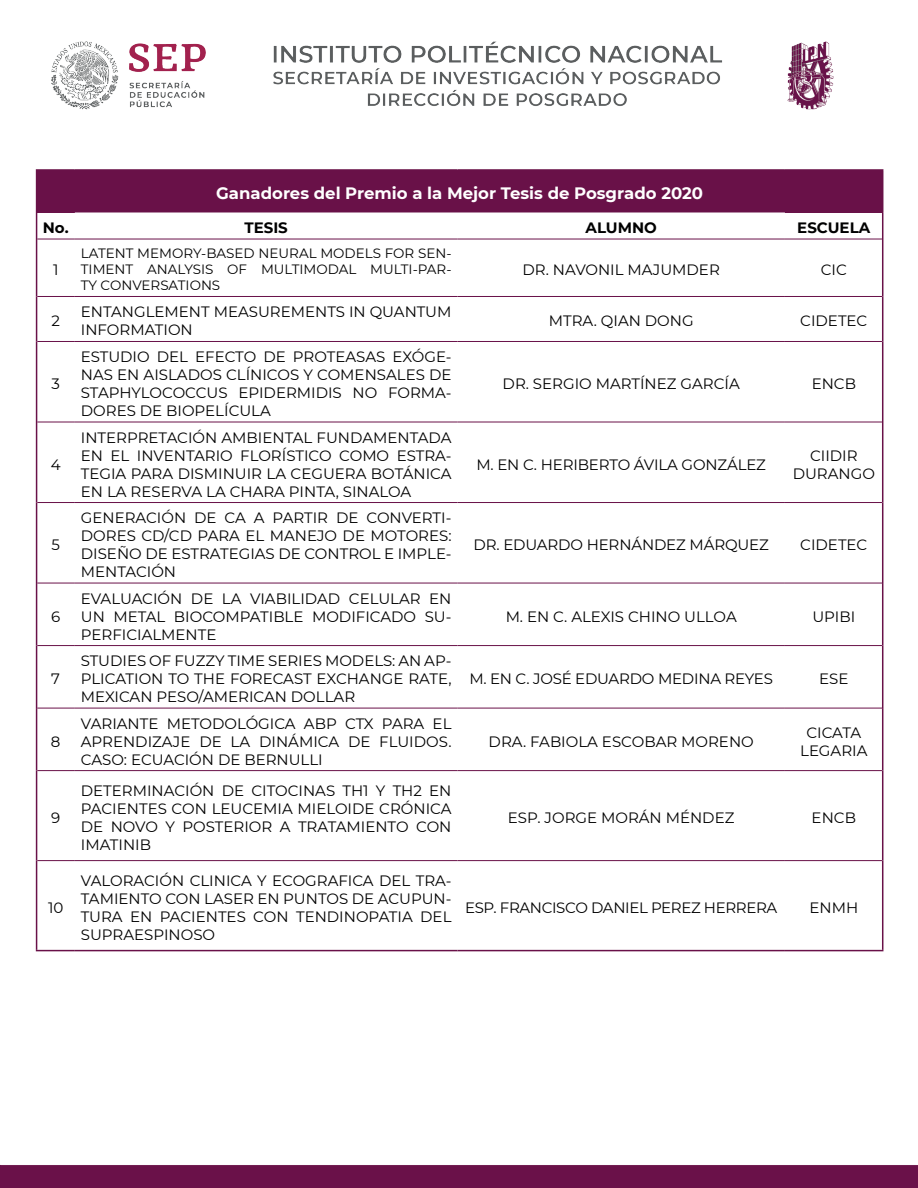
<style>
.page{position:relative;width:918px;height:1188px;background:#fff}
.page>*{position:absolute;margin:0;border:0;box-sizing:border-box;transform-origin:0 0}
.t1{font:700 16.5px "Montserrat";color:#fff}
.t2{font:15px/18px "Montserrat";color:#000001;text-align:justify}
.t3{font:15px "Montserrat";letter-spacing:-.025em;color:#000001}
.t4{font:700 15px "Montserrat";color:#000001}
.t5{font:13.5px/16.2px "Montserrat";color:#000001;text-align:justify}
</style>
<div class="page">
<img style="left:0;top:41px;width:918px;height:1147px">
<div style="left:37px;top:170px;width:846px;height:42px;background:#691148"></div>
<svg style="left:75px;top:212px;width:710px;height:27px"></svg>
<hr style="left:36px;top:169px;width:39px;height:2px;background:#691148">
<hr style="left:36px;top:171px;width:1px;height:41px;background:#691148">
<hr style="left:75px;top:169px;width:383px;height:2px;background:#691148">
<hr style="left:458px;top:169px;width:327px;height:2px;background:#691148">
<hr style="left:785px;top:169px;width:98px;height:2px;background:#691148">
<svg style="left:36px;top:212px;width:1px;height:27px"></svg>
<svg style="left:882px;top:212px;width:1px;height:27px"></svg>
<hr style="left:36px;top:239px;width:1px;height:57px;background:#691148">
<hr style="left:882px;top:239px;width:1px;height:57px;background:#691148">
<hr style="left:36px;top:296px;width:1px;height:45px;background:#691148">
<hr style="left:882px;top:296px;width:1px;height:45px;background:#691148">
<hr style="left:36px;top:341px;width:1px;height:81px;background:#691148">
<hr style="left:882px;top:341px;width:1px;height:81px;background:#691148">
<hr style="left:36px;top:422px;width:1px;height:81px;background:#691148">
<hr style="left:882px;top:422px;width:1px;height:81px;background:#691148">
<hr style="left:36px;top:503px;width:1px;height:80px;background:#691148">
<hr style="left:882px;top:503px;width:1px;height:80px;background:#691148">
<hr style="left:36px;top:583px;width:1px;height:63px;background:#691148">
<hr style="left:882px;top:583px;width:1px;height:63px;background:#691148">
<hr style="left:36px;top:646px;width:1px;height:62px;background:#691148">
<hr style="left:882px;top:646px;width:1px;height:62px;background:#691148">
<hr style="left:36px;top:708px;width:1px;height:63px;background:#691148">
<hr style="left:882px;top:708px;width:1px;height:63px;background:#691148">
<hr style="left:36px;top:771px;width:1px;height:90px;background:#691148">
<hr style="left:882px;top:771px;width:1px;height:90px;background:#691148">
<hr style="left:36px;top:861px;width:1px;height:89px;background:#691148">
<hr style="left:882px;top:861px;width:1px;height:89px;background:#691148">
<hr style="left:36px;top:950px;width:39px;height:1px;background:#691148">
<hr style="left:75px;top:950px;width:383px;height:1px;background:#691148">
<hr style="left:458px;top:950px;width:327px;height:1px;background:#691148">
<hr style="left:785px;top:950px;width:98px;height:1px;background:#691148">
<hr style="left:37px;top:239px;width:38px;height:1px;background:#691148">
<hr style="left:75px;top:239px;width:383px;height:1px;background:#691148">
<hr style="left:458px;top:239px;width:327px;height:1px;background:#691148">
<hr style="left:785px;top:239px;width:97px;height:1px;background:#691148">
<hr style="left:37px;top:296px;width:38px;height:1px;background:#691148">
<hr style="left:75px;top:296px;width:383px;height:1px;background:#691148">
<hr style="left:458px;top:296px;width:327px;height:1px;background:#691148">
<hr style="left:785px;top:296px;width:97px;height:1px;background:#691148">
<hr style="left:37px;top:341px;width:38px;height:1px;background:#691148">
<hr style="left:75px;top:341px;width:383px;height:1px;background:#691148">
<hr style="left:458px;top:341px;width:327px;height:1px;background:#691148">
<hr style="left:785px;top:341px;width:97px;height:1px;background:#691148">
<hr style="left:37px;top:422px;width:38px;height:1px;background:#691148">
<hr style="left:75px;top:422px;width:383px;height:1px;background:#691148">
<hr style="left:458px;top:422px;width:327px;height:1px;background:#691148">
<hr style="left:785px;top:422px;width:97px;height:1px;background:#691148">
<hr style="left:37px;top:502px;width:38px;height:1px;background:#691148">
<hr style="left:75px;top:502px;width:383px;height:1px;background:#691148">
<hr style="left:458px;top:502px;width:327px;height:1px;background:#691148">
<hr style="left:785px;top:502px;width:97px;height:1px;background:#691148">
<hr style="left:37px;top:583px;width:38px;height:1px;background:#691148">
<hr style="left:75px;top:583px;width:383px;height:1px;background:#691148">
<hr style="left:458px;top:583px;width:327px;height:1px;background:#691148">
<hr style="left:785px;top:583px;width:97px;height:1px;background:#691148">
<hr style="left:37px;top:645px;width:38px;height:1px;background:#691148">
<hr style="left:75px;top:645px;width:383px;height:1px;background:#691148">
<hr style="left:458px;top:645px;width:327px;height:1px;background:#691148">
<hr style="left:785px;top:645px;width:97px;height:1px;background:#691148">
<hr style="left:37px;top:708px;width:38px;height:1px;background:#691148">
<hr style="left:75px;top:708px;width:383px;height:1px;background:#691148">
<hr style="left:458px;top:708px;width:327px;height:1px;background:#691148">
<hr style="left:785px;top:708px;width:97px;height:1px;background:#691148">
<hr style="left:37px;top:770px;width:38px;height:1px;background:#691148">
<hr style="left:75px;top:770px;width:383px;height:1px;background:#691148">
<hr style="left:458px;top:770px;width:327px;height:1px;background:#691148">
<hr style="left:785px;top:770px;width:97px;height:1px;background:#691148">
<hr style="left:37px;top:860px;width:38px;height:1px;background:#691148">
<hr style="left:75px;top:860px;width:383px;height:1px;background:#691148">
<hr style="left:458px;top:860px;width:327px;height:1px;background:#691148">
<hr style="left:785px;top:860px;width:97px;height:1px;background:#691148">
<p class="t1" style="left:216px;top:181px;width:488px">Ganadores del Premio a la Mejor Tesis de Posgrado 2020</p>
<p class="t4" style="left:43px;top:217px;width:27px">No.</p>
<p class="t4" style="left:244px;top:217px;width:45px">TESIS</p>
<p class="t4" style="left:586px;top:217px;width:73px">ALUMNO</p>
<p class="t4" style="left:797px;top:217px;width:75px">ESCUELA</p>
<p class="t2" style="left:53px;top:260px;width:7px">1</p>
<p class="t5" style="left:81px;top:245px;width:372px">LATENT MEMORY-BASED NEURAL MODELS FOR SEN-TIMENT ANALYSIS OF MULTIMODAL MULTI-PAR-TY CONVERSATIONS</p>
<p class="t2" style="left:523px;top:260px;width:199px">DR. NAVONIL MAJUMDER</p>
<p class="t2" style="left:821px;top:260px;width:28px">CIC</p>
<p class="t2" style="left:51px;top:311px;width:10px">2</p>
<p class="t2" style="left:81px;top:302px;width:372px">ENTANGLEMENT MEASUREMENTS IN QUANTUM<br>INFORMATION</p>
<p class="t2" style="left:549px;top:311px;width:146px">MTRA. QIAN DONG</p>
<p class="t2" style="left:800px;top:311px;width:69px">CIDETEC</p>
<p class="t2" style="left:51px;top:374px;width:10px">3</p>
<p class="t2" style="left:81px;top:347px;width:372px">ESTUDIO DEL EFECTO DE PROTEASAS EXÓGE-NAS EN AISLADOS CLÍNICOS Y COMENSALES DE STAPHYLOCOCCUS EPIDERMIDIS NO FORMA-DORES DE BIOPELÍCULA</p>
<p class="t2" style="left:503px;top:374px;width:239px">DR. SERGIO MARTÍNEZ GARCÍA</p>
<p class="t2" style="left:812px;top:374px;width:46px">ENCB</p>
<p class="t2" style="left:51px;top:455px;width:11px">4</p>
<p class="t2" style="left:81px;top:428px;width:372px">INTERPRETACIÓN AMBIENTAL FUNDAMENTADA EN EL INVENTARIO FLORÍSTICO COMO ESTRA-TEGIA PARA DISMINUIR LA CEGUERA BOTÁNICA EN LA RESERVA LA CHARA PINTA, SINALOA</p>
<p class="t2" style="left:476px;top:455px;width:291px">M. EN C. HERIBERTO ÁVILA GONZÁLEZ</p>
<p class="t2" style="left:793px;top:446px;width:84px;text-align:center">CIIDIR<br>DURANGO</p>
<p class="t2" style="left:51px;top:535px;width:10px">5</p>
<p class="t2" style="left:81px;top:508px;width:372px">GENERACIÓN DE CA A PARTIR DE CONVERTI-DORES CD/CD PARA EL MANEJO DE MOTORES:<br>DISEÑO DE ESTRATEGIAS DE CONTROL E IMPLE-MENTACIÓN</p>
<p class="t2" style="left:474px;top:535px;width:297px">DR. EDUARDO HERNÁNDEZ MÁRQUEZ</p>
<p class="t2" style="left:800px;top:535px;width:69px">CIDETEC</p>
<p class="t2" style="left:51px;top:607px;width:11px">6</p>
<p class="t2" style="left:81px;top:589px;width:372px">EVALUACIÓN DE LA VIABILIDAD CELULAR EN UN METAL BIOCOMPATIBLE MODIFICADO SU-PERFICIALMENTE</p>
<p class="t2" style="left:506px;top:607px;width:233px">M. EN C. ALEXIS CHINO ULLOA</p>
<p class="t2" style="left:812px;top:607px;width:44px">UPIBI</p>
<p class="t2" style="left:51px;top:669px;width:10px">7</p>
<p class="t2" style="left:81px;top:651px;width:372px">STUDIES OF FUZZY TIME SERIES MODELS: AN AP-PLICATION TO THE FORECAST EXCHANGE RATE, MEXICAN PESO/AMERICAN DOLLAR</p>
<p class="t2" style="left:469px;top:669px;width:305px">M. EN C. JOSÉ EDUARDO MEDINA REYES</p>
<p class="t2" style="left:819px;top:669px;width:31px">ESE</p>
<p class="t2" style="left:51px;top:732px;width:11px">8</p>
<p class="t2" style="left:81px;top:714px;width:372px">VARIANTE METODOLÓGICA ABP CTX PARA EL APRENDIZAJE DE LA DINÁMICA DE FLUIDOS.<br>CASO: ECUACIÓN DE BERNULLI</p>
<p class="t2" style="left:489px;top:732px;width:267px">DRA. FABIOLA ESCOBAR MORENO</p>
<p class="t2" style="left:800px;top:723px;width:69px;text-align:center">CICATA<br>LEGARIA</p>
<p class="t2" style="left:51px;top:808px;width:11px">9</p>
<p class="t2" style="left:81px;top:781px;width:372px">DETERMINACIÓN DE CITOCINAS TH1 Y TH2 EN PACIENTES CON LEUCEMIA MIELOIDE CRÓNICA DE NOVO Y POSTERIOR A TRATAMIENTO CON IMATINIB</p>
<p class="t2" style="left:508px;top:808px;width:228px">ESP. JORGE MORÁN MÉNDEZ</p>
<p class="t2" style="left:812px;top:808px;width:46px">ENCB</p>
<p class="t2" style="left:48px;top:898px;width:17px">10</p>
<p class="t2" style="left:81px;top:871px;width:372px">VALORACIÓN CLINICA Y ECOGRAFICA DEL TRA-TAMIENTO CON LASER EN PUNTOS DE ACUPUN-TURA EN PACIENTES CON TENDINOPATIA DEL SUPRAESPINOSO</p>
<p class="t3" style="left:465px;top:897px;width:314px">ESP. FRANCISCO DANIEL PEREZ HERRERA</p>
<p class="t2" style="left:809px;top:898px;width:50px">ENMH</p>
</div>
